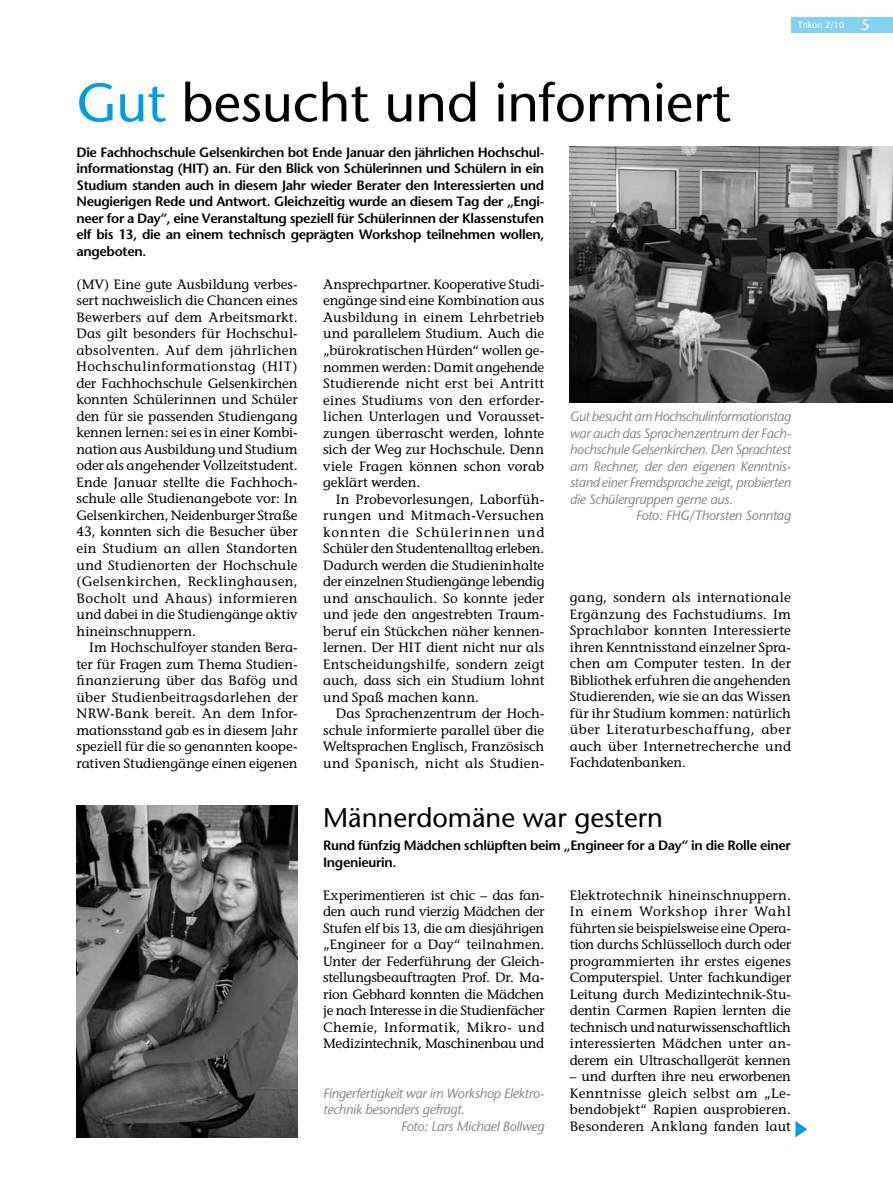
<style>
.page{position:relative;width:893px;height:1191px;background:#fff}
.page>*{position:absolute;margin:0;border:0;box-sizing:border-box;transform-origin:0 0}
.t1{font:54px "Stone Sans";color:#000}
.t2{font:27px "Stone Sans";color:#000}
.t3{font:13.5px/16.5px "Stone Informal";letter-spacing:.005em;color:#000;text-align:justify}
.t4{font:600 13.5px/16.5px "Stone Sans";letter-spacing:-.025em;color:#000;text-align:justify}
.t5{font:italic 13.5px "Stone Sans";letter-spacing:-.025em;color:#87888a}
.t6{font:9px "Stone Sans";color:#fff}
.s1{color:#009ee0}
.s2{font-size:15px}
</style>
<div class="page">
<div style="left:791px;top:17px;width:102px;height:16px;background:#84d0f0"></div>
<svg style="left:795px;top:1121px;width:12px;height:16px"></svg>
<img style="left:77px;top:805px;width:221px;height:332px">
<img style="left:570px;top:147px;width:323px;height:255px">
<h1 class="t1" style="left:77px;top:70px;width:656px"><span class="s1">Gut</span> besucht und informiert</h1>
<p class="t4" style="left:77px;top:144px;width:469px">Die Fachhochschule Gelsenkirchen bot Ende Januar den jährlichen Hochschul&shy;informationstag (HIT) an. Für den Blick von Schülerinnen und Schülern in ein Studium standen auch in diesem Jahr wieder Berater den Interessierten und Neugierigen Rede und Antwort. Gleichzeitig wurde an diesem Tag der „Engi&shy;neer for a Day“, eine Veranstaltung speziell für Schülerinnen der Klassenstufen elf bis 13, die an einem technisch geprägten Workshop teilnehmen wollen, angeboten.</p>
<p class="t6" style="left:798px;top:19px;width:73px">Trikon 2/10 <span class="s2">5</span></p>
<p class="t3" style="left:77px;top:276px;width:223px">(MV) Eine gute Ausbildung verbes&shy;sert nachweislich die Chancen eines Bewerbers auf dem Arbeitsmarkt.<br>Das gilt besonders für Hochschul&shy;absolventen. Auf dem jährlichen Hochschulinformationstag (HIT) der Fachhochschule Gelsenkirchen konnten Schülerinnen und Schüler den für sie passenden Studiengang kennen lernen: sei es in einer Kombi&shy;nation aus Ausbildung und Studium oder als angehender Vollzeitstudent.<br>Ende Januar stellte die Fachhoch&shy;schule alle Studienangebote vor: In Gelsenkirchen, Neidenburger Straße 43, konnten sich die Besucher über ein Studium an allen Standorten und Studienorten der Hochschule (Gelsenkirchen, Recklinghausen, Bocholt und Ahaus) informieren und dabei in die Studiengänge aktiv hineinschnuppern.</p>
<p class="t3" style="left:77px;top:639px;width:223px;text-indent:13px">Im Hochschulfoyer standen Bera&shy;ter für Fragen zum Thema Studien&shy;finanzierung über das Bafög und über Studienbeitragsdarlehen der NRW-Bank bereit. An dem Infor&shy;mationsstand gab es in diesem Jahr speziell für die so genannten koope&shy;rativen Studiengänge einen eigenen</p>
<p class="t3" style="left:323px;top:276px;width:223px">Ansprechpartner. Kooperative Studi&shy;engänge sind eine Kombination aus Ausbildung in einem Lehrbetrieb und parallelem Studium. Auch die „bürokratischen Hürden“ wollen ge&shy;nommen werden: Damit angehende Studierende nicht erst bei Antritt eines Studiums von den erforder&shy;lichen Unterlagen und Vorausset&shy;zungen überrascht werden, lohnte sich der Weg zur Hochschule. Denn viele Fragen können schon vorab geklärt werden.</p>
<p class="t3" style="left:323px;top:490px;width:223px;text-indent:13px">In Probevorlesungen, Laborfüh&shy;rungen und Mitmach-Versuchen konnten die Schülerinnen und Schüler den Studentenalltag erleben.<br>Dadurch werden die Studieninhalte der einzelnen Studiengänge lebendig und anschaulich. So konnte jeder und jede den angestrebten Traum&shy;beruf ein Stückchen näher kennen&shy;lernen. Der HIT dient nicht nur als Entscheidungshilfe, sondern zeigt auch, dass sich ein Studium lohnt und Spaß machen kann.</p>
<p class="t3" style="left:323px;top:705px;width:223px;text-indent:13px">Das Sprachenzentrum der Hoch&shy;schule informierte parallel über die Weltsprachen Englisch, Französisch und Spanisch, nicht als Studien-</p>
<p class="t5" style="left:570px;top:408px;width:223px">Gut besucht am Hochschulinformationstag</p>
<p class="t5" style="left:570px;top:425px;width:223px">war auch das Sprachenzentrum der Fach-</p>
<p class="t5" style="left:570px;top:441px;width:223px">hochschule Gelsenkirchen. Den Sprachtest</p>
<p class="t5" style="left:570px;top:458px;width:223px">am Rechner, der den eigenen Kenntnis-</p>
<p class="t5" style="left:570px;top:474px;width:223px">stand einer Fremdsprache zeigt, probierten</p>
<p class="t5" style="left:570px;top:491px;width:165px">die Schülergruppen gerne aus.</p>
<p class="t5" style="left:636px;top:507px;width:157px">Foto: FHG/Thorsten Sonntag</p>
<p class="t3" style="left:570px;top:589px;width:223px">gang, sondern als internationale Ergänzung des Fachstudiums. Im Sprachlabor konnten Interessierte ihren Kenntnisstand einzelner Spra&shy;chen am Computer testen. In der Bibliothek erfuhren die angehenden Studierenden, wie sie an das Wissen für ihr Studium kommen: natürlich über Literaturbeschaffung, aber auch über Internetrecherche und Fachdatenbanken.</p>
<h2 class="t2" style="left:323px;top:801px;width:341px">Männerdomäne war gestern</h2>
<p class="t4" style="left:323px;top:837px;width:469px">Rund fünfzig Mädchen schlüpften beim „Engineer for a Day“ in die Rolle einer<br>Ingenieurin.</p>
<p class="t3" style="left:323px;top:886px;width:223px">Experimentieren ist chic – das fan&shy;den auch rund vierzig Mädchen der Stufen elf bis 13, die am diesjährigen „Engineer for a Day“ teilnahmen.<br>Unter der Federführung der Gleich&shy;stellungsbeauftragten Prof. Dr. Ma&shy;rion Gebhard konnten die Mädchen je nach Interesse in die Studienfächer Chemie, Informatik, Mikro- und Medizintechnik, Maschinenbau und</p>
<p class="t3" style="left:570px;top:886px;width:223px">Elektrotechnik hineinschnuppern.<br>In einem Workshop ihrer Wahl führten sie beispielsweise eine Opera&shy;tion durchs Schlüsselloch durch oder programmierten ihr erstes eigenes Computerspiel. Unter fachkundiger Leitung durch Medizintechnik-Stu&shy;dentin Carmen Rapien lernten die technisch und naturwissenschaftlich interessierten Mädchen unter an&shy;derem ein Ultraschallgerät kennen</p>
<p class="t3" style="left:570px;top:1068px;width:223px">– und durften ihre neu erworbenen Kenntnisse gleich selbst am „Le&shy;bendobjekt“ Rapien ausprobieren.<br>Besonderen Anklang fanden laut</p>
<p class="t5" style="left:323px;top:1085px;width:223px">Fingerfertigkeit war im Workshop Elektro-</p>
<p class="t5" style="left:323px;top:1101px;width:143px">technik besonders gefragt.</p>
<p class="t5" style="left:401px;top:1118px;width:145px">Foto: Lars Michael Bollweg</p>
</div>
